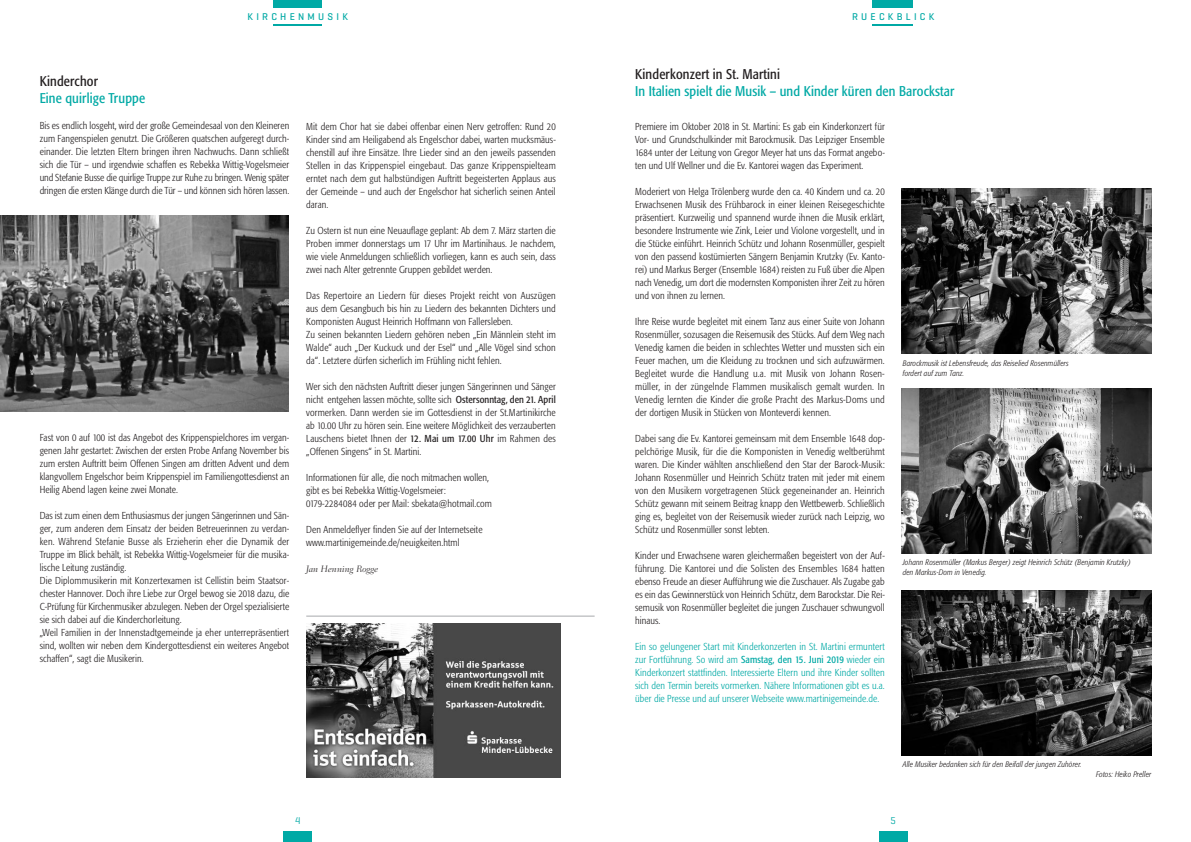
<style>
.page{position:relative;width:1191px;height:842px;background:#fff}
.page>*{position:absolute;margin:0;border:0;box-sizing:border-box;transform-origin:0 0}
.t1{font:condensed 14px "Formata";letter-spacing:.01em;color:#00a9a5}
.t2{font:condensed 14px "Formata";letter-spacing:.01em;color:#231f20}
.t3{font:300 condensed 10px/13px "Formata";letter-spacing:.01em;color:#231f20;text-align:justify}
.t4{font:300 condensed 10px/13px "Formata";letter-spacing:.01em;color:#00a9a5;text-align:justify}
.t5{font:500 10px "Geogrotesque";letter-spacing:.325em;color:#00a9a5}
.t6{font:10px "Geogrotesque";color:#00a9a5}
.t7{font:italic 300 9.5px "Fairfield LH";color:#231f20}
.t8{font:italic 300 condensed 8px/10px "Formata";letter-spacing:.01em;color:#231f20}
.s1{font-weight:400}
</style>
<div class="page">
<div style="left:879px;top:831px;width:28px;height:11px;background:#00a9a5"></div>
<div style="left:283px;top:831px;width:29px;height:11px;background:#00a9a5"></div>
<div style="left:273px;top:0;width:49px;height:8px;background:#00a9a5"></div>
<hr style="left:273px;top:24px;width:49px;height:1px;background:#00a9a5">
<div style="left:873px;top:0;width:40px;height:8px;background:#00a9a5"></div>
<hr style="left:873px;top:24px;width:40px;height:1px;background:#00a9a5">
<img style="left:0;top:215px;width:289px;height:196px">
<hr style="left:306px;top:616px;width:288px;height:1px;background:#a8a9ad">
<img style="left:306px;top:623px;width:254px;height:154px">
<img style="left:901px;top:188px;width:250px;height:165px">
<img style="left:901px;top:388px;width:250px;height:165px">
<img style="left:901px;top:590px;width:250px;height:165px">
<p class="t5" style="left:247px;top:13px;width:102px">KIRCHENMUSIK</p>
<p class="t5" style="left:852px;top:13px;width:84px">RUECKBLICK</p>
<h1 class="t2" style="left:40px;top:76px;width:60px">Kinderchor</h1>
<h1 class="t1" style="left:40px;top:93px;width:107px">Eine quirlige Truppe</h1>
<p class="t3" style="left:40px;top:120px;width:251px">Bis es endlich losgeht, wird der große Gemeindesaal von den Kleineren zum Fangenspielen genutzt. Die Größeren quatschen aufgeregt durch&shy;einander. Die letzten Eltern bringen ihren Nachwuchs. Dann schließt sich die Tür – und irgendwie schaffen es Rebekka Wittig-Vogelsmeier und Stefanie Busse die quirlige Truppe zur Ruhe zu bringen. Wenig später dringen die ersten Klänge durch die Tür – und können sich hören lassen.</p>
<p class="t3" style="left:40px;top:432px;width:251px">Fast von 0 auf 100 ist das Angebot des Krippenspielchores im vergan&shy;genen Jahr gestartet: Zwischen der ersten Probe Anfang November bis zum ersten Auftritt beim Offenen Singen am dritten Advent und dem klangvollem Engelschor beim Krippenspiel im Familiengottesdienst an Heilig Abend lagen keine zwei Monate.</p>
<p class="t3" style="left:40px;top:510px;width:251px;text-align:left">Das ist zum einen dem Enthusiasmus der jungen Sängerinnen und Sän&shy;ger, zum anderen dem Einsatz der beiden Betreuerinnen zu verdan&shy;ken. Während Stefanie Busse als Erzieherin eher die Dynamik der Truppe im Blick behält, ist Rebekka Wittig-Vogelsmeier für die musika&shy;lische Leitung zuständig.<br>Die Diplommusikerin mit Konzertexamen ist Cellistin beim Staatsor&shy;chester Hannover. Doch ihre Liebe zur Orgel bewog sie 2018 dazu, die C-Prüfung für Kirchenmusiker abzulegen. Neben der Orgel spezialisierte sie sich dabei auf die Kinderchorleitung.<br>„Weil Familien in der Innenstadtgemeinde ja eher unterrepräsentiert sind, wollten wir neben dem Kindergottesdienst ein weiteres Angebot schaffen“, sagt die Musikerin.</p>
<p class="t3" style="left:306px;top:121px;width:251px">Mit dem Chor hat sie dabei offenbar einen Nerv getroffen: Rund 20<br>Kinder sind am Heiligabend als Engelschor dabei, warten mucksmäus&shy;chenstill auf ihre Einsätze. Ihre Lieder sind an den jeweils passenden Stellen in das Krippenspiel eingebaut. Das ganze Krippenspielteam erntet nach dem gut halbstündigen Auftritt begeisterten Applaus aus der Gemeinde – und auch der Engelschor hat sicherlich seinen Anteil daran.</p>
<p class="t3" style="left:306px;top:225px;width:251px">Zu Ostern ist nun eine Neuauflage geplant: Ab dem 7. März starten die Proben immer donnerstags um 17 Uhr im Martinihaus. Je nachdem, wie viele Anmeldungen schließlich vorliegen, kann es auch sein, dass zwei nach Alter getrennte Gruppen gebildet werden.</p>
<p class="t3" style="left:306px;top:290px;width:251px;text-align:left">Das Repertoire an Liedern für dieses Projekt reicht von Auszügen aus dem Gesangbuch bis hin zu Liedern des bekannten Dichters und Komponisten August Heinrich Hoffmann von Fallersleben.<br>Zu seinen bekannten Liedern gehören neben „Ein Männlein steht im Walde“ auch „Der Kuckuck und der Esel“ und „Alle Vögel sind schon da“. Letztere dürfen sicherlich im Frühling nicht fehlen.</p>
<p class="t3" style="left:306px;top:381px;width:251px">Wer sich den nächsten Auftritt dieser jungen Sängerinnen und Sänger nicht entgehen lassen möchte, sollte sich <span class="s1">Ostersonntag, den 21. April </span>vormerken. Dann werden sie im Gottesdienst in der St.Martinikirche ab 10.00 Uhr zu hören sein. Eine weitere Möglichkeit des verzauberten Lauschens bietet Ihnen der <span class="s1">12. Mai um 17.00 Uhr</span> im Rahmen des „Offenen Singens“ in St. Martini.</p>
<p class="t3" style="left:306px;top:472px;width:187px;text-align:left">Informationen für alle, die noch mitmachen wollen, gibt es bei Rebekka Wittig-Vogelsmeier:<br>0179-2284084 oder per Mail: sbekata@hotmail.com</p>
<p class="t3" style="left:306px;top:524px;width:178px">Den Anmeldeflyer finden Sie auf der Internetseite www.martinigemeinde.de/neuigkeiten.html</p>
<p class="t7" style="left:306px;top:565px;width:74px">Jan Henning Rogge</p>
<h1 class="t2" style="left:635px;top:68px;width:146px">Kinderkonzert in St. Martini</h1>
<h1 class="t1" style="left:635px;top:85px;width:321px">In Italien spielt die Musik – und Kinder küren den Barockstar</h1>
<p class="t3" style="left:635px;top:121px;width:251px">Premiere im Oktober 2018 in St. Martini: Es gab ein Kinderkonzert für Vor- und Grundschulkinder mit Barockmusik. Das Leipziger Ensemble 1684 unter der Leitung von Gregor Meyer hat uns das Format angebo&shy;ten und Ulf Wellner und die Ev. Kantorei wagen das Experiment.</p>
<p class="t3" style="left:635px;top:186px;width:251px">Moderiert von Helga Trölenberg wurde den ca. 40 Kindern und ca. 20<br>Erwachsenen Musik des Frühbarock in einer kleinen Reisegeschichte präsentiert. Kurzweilig und spannend wurde ihnen die Musik erklärt, besondere Instrumente wie Zink, Leier und Violone vorgestellt, und in die Stücke einführt. Heinrich Schütz und Johann Rosenmüller, gespielt von den passend kostümierten Sängern Benjamin Krutzky (Ev. Kanto&shy;rei) und Markus Berger (Ensemble 1684) reisten zu Fuß über die Alpen nach Venedig, um dort die modernsten Komponisten ihrer Zeit zu hören und von ihnen zu lernen.</p>
<p class="t3" style="left:635px;top:316px;width:251px">Ihre Reise wurde begleitet mit einem Tanz aus einer Suite von Johann Rosenmüller, sozusagen die Reisemusik des Stücks. Auf dem Weg nach Venedig kamen die beiden in schlechtes Wetter und mussten sich ein Feuer machen, um die Kleidung zu trocknen und sich aufzuwärmen.<br>Begleitet wurde die Handlung u.a. mit Musik von Johann Rosen&shy;müller, in der züngelnde Flammen musikalisch gemalt wurden. In Venedig lernten die Kinder die große Pracht des Markus-Doms und der dortigen Musik in Stücken von Monteverdi kennen.</p>
<p class="t3" style="left:635px;top:433px;width:251px">Dabei sang die Ev. Kantorei gemeinsam mit dem Ensemble 1648 dop&shy;pelchörige Musik, für die die Komponisten in Venedig weltberühmt waren. Die Kinder wählten anschließend den Star der Barock-Musik:<br>Johann Rosenmüller und Heinrich Schütz traten mit jeder mit einem von den Musikern vorgetragenen Stück gegeneinander an. Heinrich Schütz gewann mit seinem Beitrag knapp den Wettbewerb. Schließlich ging es, begleitet von der Reisemusik wieder zurück nach Leipzig, wo Schütz und Rosenmüller sonst lebten.</p>
<p class="t3" style="left:635px;top:550px;width:251px">Kinder und Erwachsene waren gleichermaßen begeistert von der Auf&shy;führung. Die Kantorei und die Solisten des Ensembles 1684 hatten ebenso Freude an dieser Aufführung wie die Zuschauer. Als Zugabe gab es ein das Gewinnerstück von Heinrich Schütz, dem Barockstar. Die Rei&shy;semusik von Rosenmüller begleitet die jungen Zuschauer schwungvoll hinaus.</p>
<p class="t4" style="left:635px;top:641px;width:251px">Ein so gelungener Start mit Kinderkonzerten in St. Martini ermuntert zur Fortführung. So wird am <span class="s1">Samstag, den 15. Juni 2019</span> wieder ein Kinderkonzert stattfinden. Interessierte Eltern und ihre Kinder sollten sich den Termin bereits vormerken. Nähere Informationen gibt es u.a. über die Presse und auf unserer Webseite www.martinigemeinde.de.</p>
<p class="t8" style="left:902px;top:359px;width:168px">Barockmusik ist Lebensfreude, das Reiselied Rosenmüllers fordert auf zum Tanz.</p>
<p class="t8" style="left:902px;top:558px;width:230px">Johann Rosenmüller (Markus Berger) zeigt Heinrich Schütz (Benjamin Krutzky) den Markus-Dom in Venedig.</p>
<p class="t8" style="left:902px;top:759px;width:180px">Alle Musiker bedanken sich für den Beifall der jungen Zuhörer.</p>
<p class="t8" style="left:1096px;top:769px;width:57px">Fotos: Heiko Preller</p>
<p class="t6" style="left:295px;top:817px;width:7px">4</p>
<p class="t6" style="left:890px;top:817px;width:7px">5</p>
</div>
